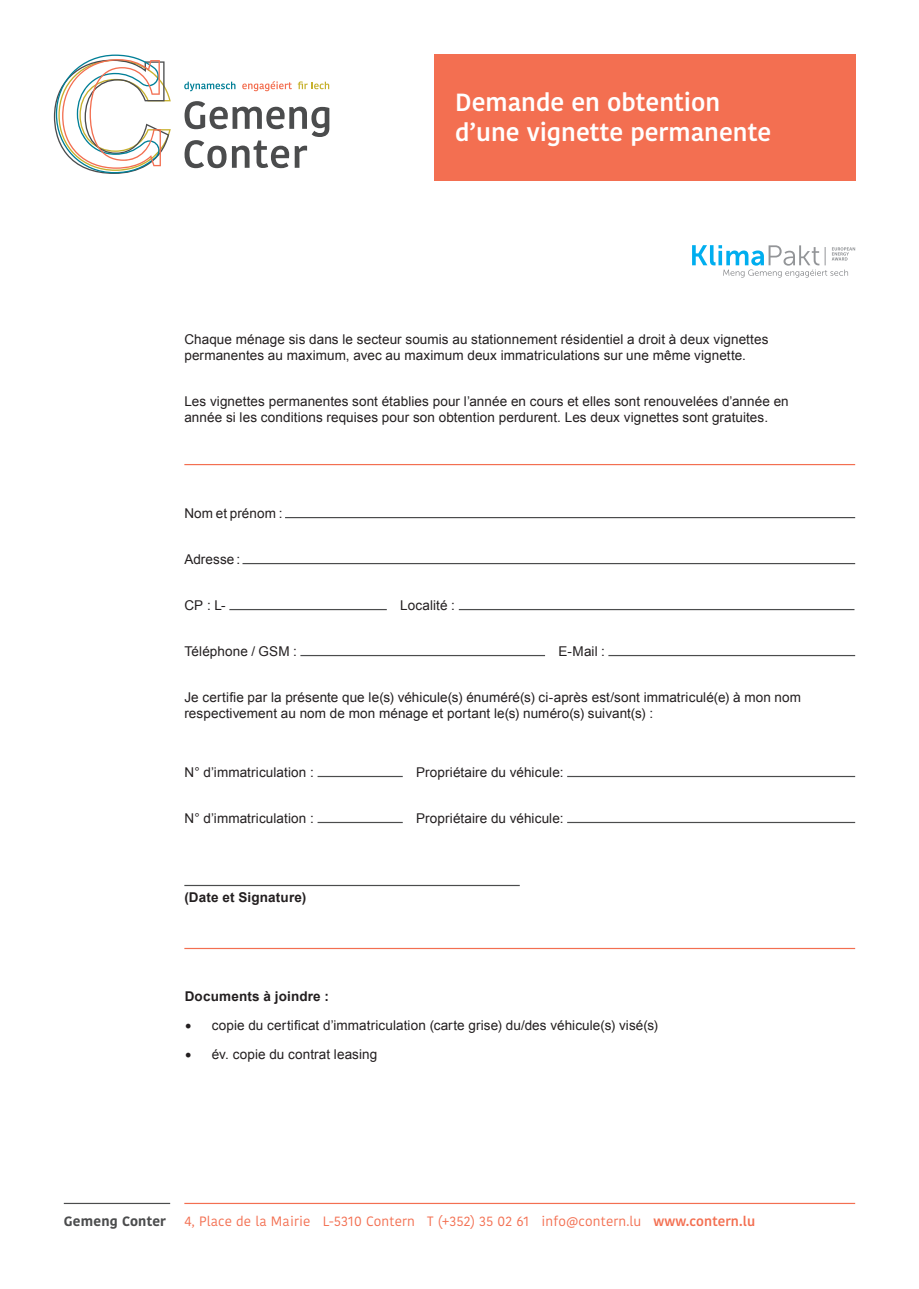
<style>
.page{position:relative;width:919px;height:1289px;background:#fff}
.page>*{position:absolute;margin:0;border:0;box-sizing:border-box;transform-origin:0 0}
.t1{font:600 24.75px/29.7px "Kohinoor Bangla";color:#fff}
.t2{font:13.5px/16.2px "Arial";letter-spacing:.005em;color:#231f20}
.t3{font:13.5px "Kohinoor Bangla";letter-spacing:.01em;color:#f36f51}
.t4{font:700 13.5px "Arial";letter-spacing:.01em;color:#231f20}
.t5{font:700 13.5px "Kohinoor Bangla";letter-spacing:.015em;color:#4b4c4d}
.s1{font-family:"Minion Pro";font-size:18px}
.s2{font-weight:600}
</style>
<div class="page">
<div style="left:434px;top:55px;width:421px;height:125px;background:#f36f51"></div>
<hr style="left:184px;top:1202px;width:671px;height:1px;background:#f36f51">
<hr style="left:64px;top:1202px;width:106px;height:1px;background:#4b4c4d">
<svg style="left:184px;top:82px;width:51px;height:9px"></svg>
<svg style="left:242px;top:81px;width:50px;height:10px"></svg>
<svg style="left:298px;top:81px;width:31px;height:8px"></svg>
<svg style="left:54px;top:55px;width:117px;height:119px"></svg>
<svg style="left:184px;top:101px;width:145px;height:67px"></svg>
<hr style="left:285px;top:517px;width:570px;height:1px;background:#4b4c4d">
<hr style="left:242px;top:563px;width:613px;height:1px;background:#4b4c4d">
<hr style="left:229px;top:609px;width:158px;height:1px;background:#4b4c4d">
<hr style="left:459px;top:609px;width:395px;height:1px;background:#4b4c4d">
<hr style="left:300px;top:655px;width:245px;height:1px;background:#4b4c4d">
<hr style="left:608px;top:655px;width:247px;height:1px;background:#4b4c4d">
<hr style="left:317px;top:776px;width:86px;height:1px;background:#4b4c4d">
<hr style="left:567px;top:776px;width:288px;height:1px;background:#4b4c4d">
<hr style="left:317px;top:821px;width:86px;height:2px;background:#4b4c4d">
<hr style="left:567px;top:821px;width:288px;height:2px;background:#4b4c4d">
<hr style="left:184px;top:884px;width:335px;height:2px;background:#4b4c4d">
<svg style="left:692px;top:245px;width:163px;height:32px"></svg>
<hr style="left:184px;top:947px;width:671px;height:2px;background:#f36f51">
<hr style="left:184px;top:464px;width:671px;height:1px;background:#f36f51">
<h1 class="t1" style="left:455px;top:87px;width:317px">Demande en obtention d’une vignette permanente</h1>
<p class="t2" style="left:184px;top:331px;width:585px">Chaque ménage sis dans le secteur soumis au stationnement résidentiel a droit à deux vignettes permanentes au maximum, avec au maximum deux immatriculations sur une même vignette.</p>
<p class="t2" style="left:184px;top:393px;width:606px">Les vignettes permanentes sont établies pour l’année en cours et elles sont renouvelées d’année en année si les conditions requises pour son obtention perdurent. Les deux vignettes sont gratuites.</p>
<p class="t2" style="left:184px;top:505px;width:100px">Nom et prénom :</p>
<p class="t2" style="left:184px;top:551px;width:57px">Adresse :</p>
<p class="t2" style="left:184px;top:597px;width:43px">CP : L-</p>
<p class="t2" style="left:400px;top:597px;width:56px">Localité :</p>
<p class="t2" style="left:184px;top:643px;width:114px">Téléphone / GSM :</p>
<p class="t2" style="left:558px;top:643px;width:48px">E-Mail :</p>
<p class="t2" style="left:184px;top:689px;width:618px">Je certifie par la présente que le(s) véhicule(s) énuméré(s) ci-après est/sont immatriculé(e) à mon nom respectivement au nom de mon ménage et portant le(s) numéro(s) suivant(s) :</p>
<p class="t2" style="left:184px;top:764px;width:131px">N° d’immatriculation :</p>
<p class="t2" style="left:416px;top:764px;width:149px">Propriétaire du véhicule:</p>
<p class="t2" style="left:184px;top:810px;width:131px">N° d’immatriculation :</p>
<p class="t2" style="left:416px;top:810px;width:149px">Propriétaire du véhicule:</p>
<p class="t4" style="left:184px;top:888px;width:123px">(Date et Signature)</p>
<p class="t4" style="left:185px;top:987px;width:146px">Documents à joindre :</p>
<p class="t2" style="left:185px;top:1017px;width:475px"><span class="s1">•</span> copie du certificat d’immatriculation (carte grise) du/des véhicule(s) visé(s)</p>
<p class="t2" style="left:185px;top:1046px;width:194px"><span class="s1">•</span> év. copie du contrat leasing</p>
<p class="t5" style="left:64px;top:1208px;width:104px">Gemeng Conter</p>
<p class="t3" style="left:184px;top:1210px;width:572px">4, Place de la Mairie L-5310 Contern T (+352) 35 02 61 info@contern.lu <span class="s2">www.contern.lu</span></p>
</div>
